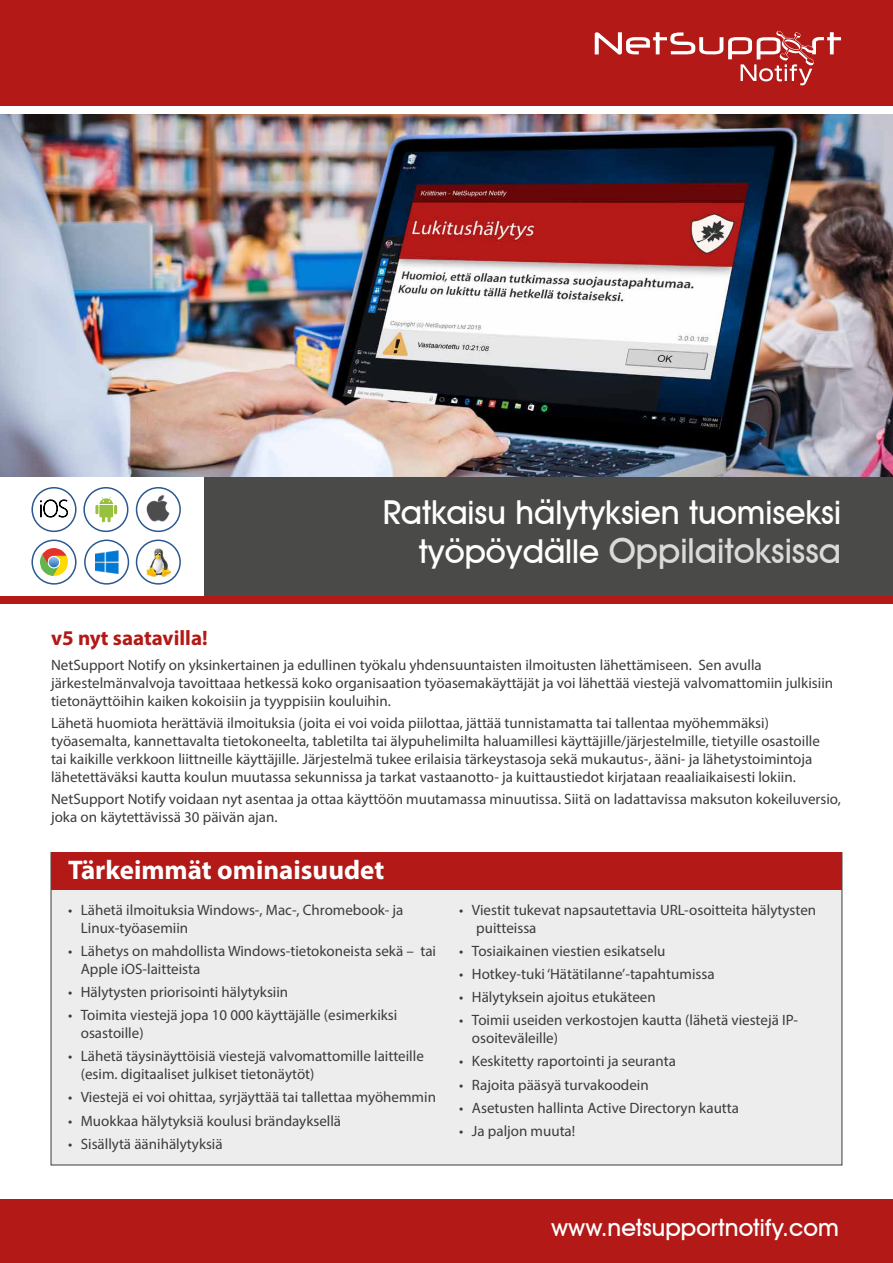
<style>
.page{position:relative;width:893px;height:1263px;background:#fff}
.page>*{position:absolute;margin:0;border:0;box-sizing:border-box;transform-origin:0 0}
.t1{font:500 34.5px "Avant Garde IT Cby BT";color:#dadada}
.t2{font:500 33px "Avant Garde IT Cby BT";color:#fff}
.t3{font:700 27px "Myriad Pro";color:#fff}
.t4{font:500 24px "Avant Garde IT Cby BT";color:#fff}
.t5{font:700 21px "Myriad Pro";color:#b21917}
.t6{font:15px/18px "Myriad Pro";color:#3c3c3b}
.s1{font-size:33px;color:#fff}
</style>
<div class="page">
<div style="left:0;top:595px;width:893px;height:9px;background:#b21917"></div>
<div style="left:0;top:0;width:893px;height:106px;background:#b21917"></div>
<div style="left:0;top:1199px;width:893px;height:64px;background:#b21917"></div>
<svg style="left:595px;top:30px;width:246px;height:55px"></svg>
<div style="left:203px;top:476px;width:690px;height:119px;background:#4a4a49"></div>
<svg style="left:32px;top:540px;width:44px;height:44px"></svg>
<div style="left:31px;top:539px;width:46px;height:46px;border:2px solid #2b588e;border-radius:50%"></div>
<div style="left:31px;top:487px;width:46px;height:45px;border:2px solid #2b588e;border-radius:50%"></div>
<div style="left:83px;top:487px;width:45px;height:45px;border:2px solid #2b588e;border-radius:50%"></div>
<svg style="left:40px;top:548px;width:28px;height:28px"></svg>
<svg style="left:40px;top:499px;width:28px;height:18px"></svg>
<div style="left:136px;top:487px;width:45px;height:45px;border:2px solid #2b588e;border-radius:50%"></div>
<svg style="left:95px;top:497px;width:22px;height:25px"></svg>
<img style="left:146px;top:506px;width:24px;height:16px">
<svg style="left:147px;top:494px;width:22px;height:27px"></svg>
<div style="left:84px;top:539px;width:45px;height:46px;border:2px solid #2b588e;border-radius:50%"></div>
<svg style="left:137px;top:540px;width:43px;height:44px"></svg>
<div style="left:136px;top:539px;width:45px;height:46px;border:2px solid #2b588e;border-radius:50%"></div>
<img style="left:96px;top:551px;width:23px;height:23px">
<img style="left:146px;top:548px;width:25px;height:28px">
<img style="left:0;top:115px;width:893px;height:361px">
<div style="left:51px;top:852px;width:791px;height:313px;background:#ededed"></div>
<div style="left:51px;top:853px;width:791px;height:37px;background:#b21917"></div>
<h2 class="t2" style="left:383px;top:492px;width:460px">Ratkaisu hälytyksien tuomiseksi</h2>
<h1 class="t1" style="left:419px;top:529px;width:424px"><span class="s1">työpöydälle</span> Oppilaitoksissa</h1>
<h3 class="t5" style="left:51px;top:624px;width:158px">v5 nyt saatavilla!</h3>
<p class="t6" style="left:51px;top:655px;width:784px">NetSupport Notify on yksinkertainen ja edullinen työkalu yhdensuuntaisten ilmoitusten lähettämiseen. Sen avulla järkestelmänvalvoja tavoittaaa hetkessä koko organisaation työasemakäyttäjät ja voi lähettää viestejä valvomattomiin julkisiin tietonäyttöihin kaiken kokoisiin ja tyyppisiin kouluihin.</p>
<p class="t6" style="left:51px;top:713px;width:770px">Lähetä huomiota herättäviä ilmoituksia (joita ei voi voida piilottaa, jättää tunnistamatta tai tallentaa myöhemmäksi) työasemalta, kannettavalta tietokoneelta, tabletilta tai älypuhelimilta haluamillesi käyttäjille/järjestelmille, tietyille osastoille tai kaikille verkkoon liittneille käyttäjille. Järjestelmä tukee erilaisia tärkeystasoja sekä mukautus-, ääni- ja lähetystoimintoja lähetettäväksi kautta koulun muutassa sekunnissa ja tarkat vastaanotto- ja kuittaustiedot kirjataan reaaliaikaisesti lokiin.</p>
<p class="t6" style="left:51px;top:790px;width:791px">NetSupport Notify voidaan nyt asentaa ja ottaa käyttöön muutamassa minuutissa. Siitä on ladattavissa maksuton kokeiluversio, joka on käytettävissä 30 päivän ajan.</p>
<h3 class="t3" style="left:68px;top:852px;width:318px">Tärkeimmät ominaisuudet</h3>
<p class="t6" style="left:81px;top:901px;width:324px;text-indent:-13px">• Lähetä ilmoituksia Windows-, Mac-, Chromebook- ja<br>Linux-työasemiin</p>
<p class="t6" style="left:81px;top:942px;width:357px;text-indent:-13px">• Lähetys on mahdollista Windows-tietokoneista sekä – tai<br>Apple iOS-laitteista</p>
<p class="t6" style="left:68px;top:983px;width:222px">• Hälytysten priorisointi hälytyksiin</p>
<p class="t6" style="left:81px;top:1006px;width:318px;text-indent:-13px">• Toimita viestejä jopa 10 000 käyttäjälle (esimerkiksi osastoille)</p>
<p class="t6" style="left:81px;top:1047px;width:345px;text-indent:-13px">• Lähetä täysinäyttöisiä viestejä valvomattomille laitteille (esim. digitaaliset julkiset tietonäytöt)</p>
<p class="t6" style="left:68px;top:1088px;width:369px">• Viestejä ei voi ohittaa, syrjäyttää tai tallettaa myöhemmin</p>
<p class="t6" style="left:68px;top:1111px;width:275px">• Muokkaa hälytyksiä koulusi brändayksellä</p>
<p class="t6" style="left:68px;top:1134px;width:156px">• Sisällytä äänihälytyksiä</p>
<p class="t6" style="left:476px;top:901px;width:341px;text-indent:-17px">• Viestit tukevat napsautettavia URL-osoitteita hälytysten puitteissa</p>
<p class="t6" style="left:459px;top:942px;width:208px">• Tosiaikainen viestien esikatselu</p>
<p class="t6" style="left:459px;top:965px;width:257px">• Hotkey-tuki ‘Hätätilanne’-tapahtumissa</p>
<p class="t6" style="left:459px;top:988px;width:198px">• Hälytyksein ajoitus etukäteen</p>
<p class="t6" style="left:472px;top:1011px;width:328px;text-indent:-13px">• Toimii useiden verkostojen kautta (lähetä viestejä IP&shy;osoiteväleille)</p>
<p class="t6" style="left:459px;top:1052px;width:218px">• Keskitetty raportointi ja seuranta</p>
<p class="t6" style="left:459px;top:1075px;width:191px">• Rajoita pääsyä turvakoodein</p>
<p class="t6" style="left:459px;top:1098px;width:281px">• Asetusten hallinta Active Directoryn kautta</p>
<p class="t6" style="left:459px;top:1121px;width:118px">• Ja paljon muuta!</p>
<h3 class="t4" style="left:551px;top:1212px;width:289px">www.netsupportnotify.com</h3>
</div>
